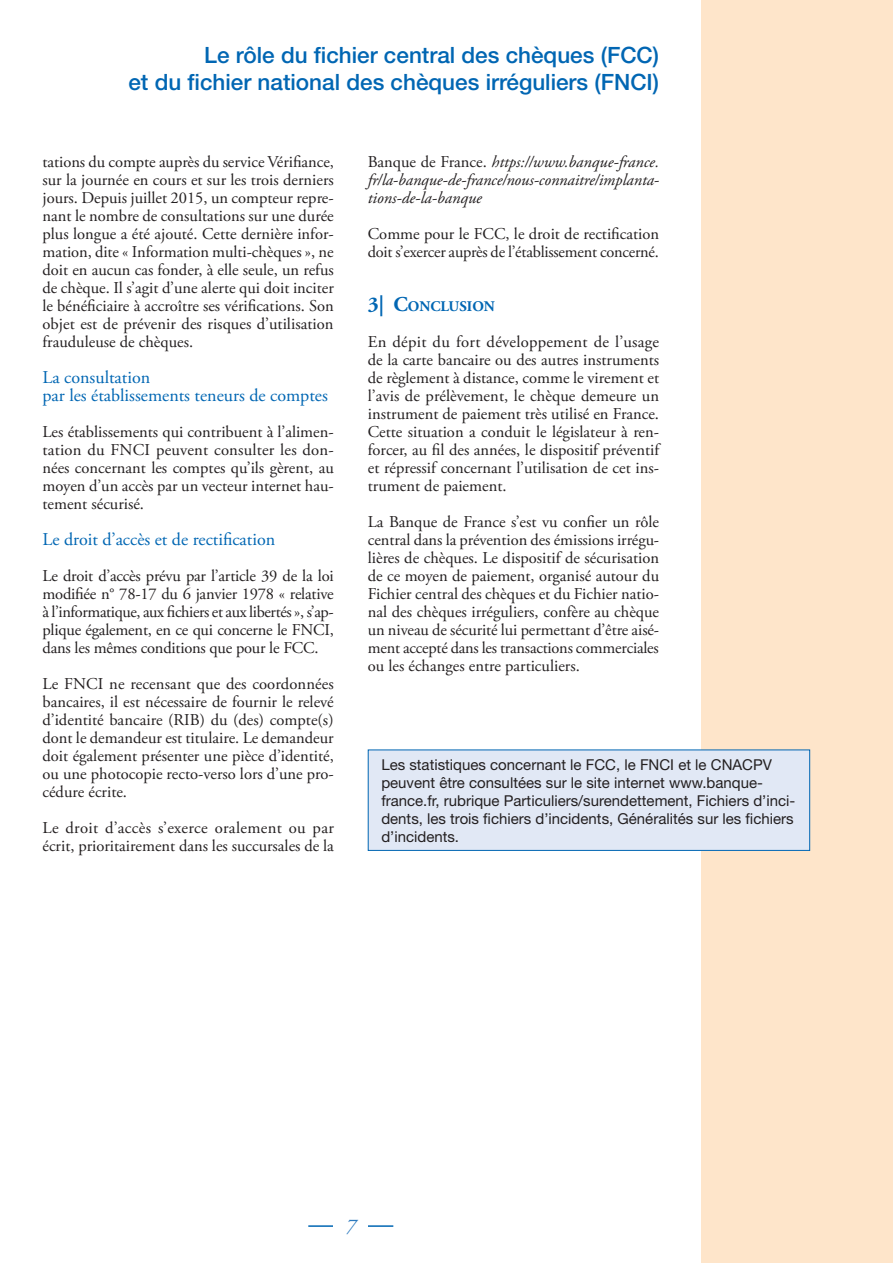
<style>
.page{position:relative;width:893px;height:1263px;background:#fff}
.page>*{position:absolute;margin:0;border:0;box-sizing:border-box;transform-origin:0 0}
.t1{font:500 22.5px/27px "Helvetica Neue LT Std";color:#0166b3;text-align:right}
.t2{font:italic 21px "Adobe Garamond Pro";color:#2b79be}
.t3{font:18px/18px "Adobe Garamond Pro";color:#0166b3}
.t4{font:16.5px/18px "Adobe Garamond Pro";color:#231f20;text-align:justify}
.t5{font:italic 16.5px/18px "Adobe Garamond Pro";letter-spacing:-.005em;color:#231f20;text-align:justify}
.t6{font:15px/18px "Helvetica Neue LT Std";color:#231f20}
.t7{font:700 14.7px "Adobe Garamond Pro";color:#0166b3}
.s1{font-style:normal}
.s2{font-size:21px}
</style>
<div class="page">
<div style="left:702px;top:0;width:191px;height:1263px;background:#fee5ca"></div>
<hr style="left:308px;top:1225px;width:85px;height:2px;background:#0166b3">
<div style="left:334px;top:1218px;width:34px;height:15px;background:#fff"></div>
<div style="left:368px;top:750px;width:442px;height:100px;background:#e1e8f5"></div>
<div style="left:368px;top:749px;width:442px;height:102px;border:1px solid #0166b3"></div>
<h1 class="t1" style="left:128px;top:41px;width:532px">Le rôle du fichier central des chèques (FCC)<br>et du fichier national des chèques irréguliers (FNCI)</h1>
<p class="t4" style="left:43px;top:153px;width:293px">tations du compte auprès du service Vérifiance, sur la journée en cours et sur les trois derniers jours. Depuis juillet 2015, un compteur repre&shy;nant le nombre de consultations sur une durée plus longue a été ajouté. Cette dernière infor&shy;mation, dite « Information multi-chèques », ne doit en aucun cas fonder, à elle seule, un refus de chèque. Il s’agit d’une alerte qui doit inciter le bénéficiaire à accroître ses vérifications. Son objet est de prévenir des risques d’utilisation frauduleuse de chèques.</p>
<p class="t3" style="left:43px;top:369px;width:287px">La consultation<br>par les établissements teneurs de comptes</p>
<p class="t4" style="left:43px;top:423px;width:293px">Les établissements qui contribuent à l’alimen&shy;tation du FNCI peuvent consulter les don&shy;nées concernant les comptes qu’ils gèrent, au moyen d’un accès par un vecteur internet hau&shy;tement sécurisé.</p>
<p class="t3" style="left:43px;top:531px;width:234px">Le droit d’accès et de rectification</p>
<p class="t4" style="left:43px;top:567px;width:293px">Le droit d’accès prévu par l’article 39 de la loi modifiée n° 78-17 du 6 janvier 1978 « relative à l’informatique, aux fichiers et aux libertés », s’ap&shy;plique également, en ce qui concerne le FNCI, dans les mêmes conditions que pour le FCC.</p>
<p class="t4" style="left:43px;top:675px;width:293px">Le FNCI ne recensant que des coordonnées bancaires, il est nécessaire de fournir le relevé d’identité bancaire (RIB) du (des) compte(s) dont le demandeur est titulaire. Le demandeur doit également présenter une pièce d’identité, ou une photocopie recto-verso lors d’une pro&shy;cédure écrite.</p>
<p class="t4" style="left:43px;top:819px;width:293px">Le droit d’accès s’exerce oralement ou par écrit, prioritairement dans les succursales de la</p>
<p class="t5" style="left:368px;top:153px;width:293px"><span class="s1">Banque de France.</span> https://www.banque-france. fr/la-banque-de-france/nous-connaitre/implanta&shy;tions-de-la-banque</p>
<p class="t4" style="left:368px;top:225px;width:293px">Comme pour le FCC, le droit de rectification doit s’exercer auprès de l’établissement concerné.</p>
<p class="t7" style="left:368px;top:298px;width:129px"><span class="s2">3| C</span>ONCLUSION</p>
<p class="t4" style="left:368px;top:333px;width:293px">En dépit du fort développement de l’usage de la carte bancaire ou des autres instruments de règlement à distance, comme le virement et l’avis de prélèvement, le chèque demeure un instrument de paiement très utilisé en France.<br>Cette situation a conduit le législateur à ren&shy;forcer, au fil des années, le dispositif préventif et répressif concernant l’utilisation de cet ins&shy;trument de paiement.</p>
<p class="t4" style="left:368px;top:513px;width:293px">La Banque de France s’est vu confier un rôle central dans la prévention des émissions irrégu&shy;lières de chèques. Le dispositif de sécurisation de ce moyen de paiement, organisé autour du Fichier central des chèques et du Fichier natio&shy;nal des chèques irréguliers, confère au chèque un niveau de sécurité lui permettant d’être aisé&shy;ment accepté dans les transactions commerciales ou les échanges entre particuliers.</p>
<p class="t6" style="left:381px;top:755px;width:415px">Les statistiques concernant le FCC, le FNCI et le CNACPV peuvent être consultées sur le site internet www.banque&shy;france.fr, rubrique Particuliers/surendettement, Fichiers d’inci&shy;dents, les trois fichiers d’incidents, Généralités sur les fichiers d’incidents.</p>
<p class="t2" style="left:346px;top:1214px;width:12px">7</p>
</div>
